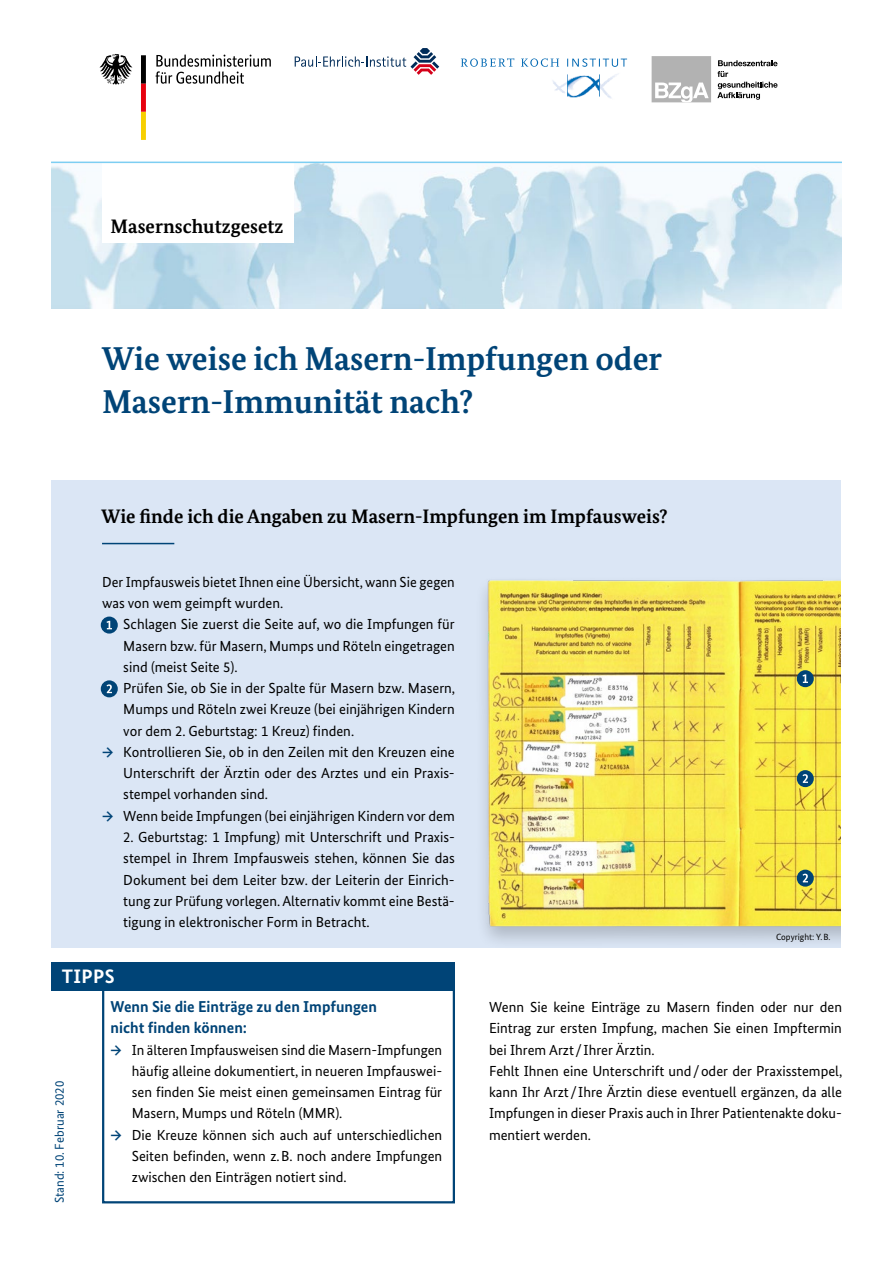
<style>
.page{position:relative;width:893px;height:1263px;background:#fff}
.page>*{position:absolute;margin:0;border:0;box-sizing:border-box;transform-origin:0 0}
.Titel{font:700 33px/42.5px "Bundes Serif";color:#047}
.t1{font:700 19.5px "Bundes Serif";color:#000}
.t2{font:700 19.5px "Bundes Sans";letter-spacing:.02em;color:#fff}
.t3{font:700 15.75px/21.3px "Bundes Sans";color:#047}
.p-liste-ohne{font:14.55px/21.3px "Bundes Sans";color:#000;text-align:justify}
.t4{font:12.75px "Bundes Sans";color:#047}
.t5{font:9px "Bundes Sans";color:#000}
.s1{font-weight:700;color:#047}
</style>
<div class="page">
<img style="left:51px;top:163px;width:791px;height:145px">
<svg style="left:156px;top:55px;width:115px;height:29px"></svg>
<svg style="left:99px;top:54px;width:33px;height:31px"></svg>
<svg style="left:141px;top:55px;width:5px;height:85px"></svg>
<div style="left:102px;top:162px;width:191px;height:81px;background:#fff"></div>
<hr style="left:51px;top:162px;width:791px;height:1px;background:#7dcef2">
<svg style="left:461px;top:58px;width:166px;height:9px"></svg>
<img style="left:552px;top:73px;width:67px;height:26px">
<svg style="left:717px;top:60px;width:61px;height:40px"></svg>
<div style="left:652px;top:56px;width:59px;height:46px;background:#b2b2b2"></div>
<svg style="left:655px;top:83px;width:54px;height:19px"></svg>
<svg style="left:295px;top:48px;width:144px;height:27px"></svg>
<div style="left:51px;top:480px;width:791px;height:468px;background:#dbe6f5"></div>
<div style="left:102px;top:969px;width:353px;height:234px;border:2px solid #047"></div>
<div style="left:51px;top:962px;width:404px;height:29px;background:#047"></div>
<hr style="left:102px;top:543px;width:72px;height:1px;background:#047">
<div style="left:474px;top:574px;width:406px;height:376px;background:#000;opacity:.2"></div>
<img style="left:481px;top:572px;width:361px;height:355px">
<div style="left:101px;top:680px;width:17px;height:17px;background:#047;border-radius:50%"></div>
<svg style="left:107px;top:684px;width:5px;height:9px"></svg>
<div style="left:797px;top:770px;width:17px;height:17px;background:#047;border-radius:50%"></div>
<svg style="left:803px;top:774px;width:5px;height:9px"></svg>
<svg style="left:797px;top:870px;width:17px;height:17px"></svg>
<svg style="left:803px;top:874px;width:5px;height:8px"></svg>
<svg style="left:101px;top:616px;width:17px;height:18px"></svg>
<svg style="left:107px;top:621px;width:5px;height:8px"></svg>
<div style="left:797px;top:670px;width:17px;height:17px;background:#047;border-radius:50%"></div>
<svg style="left:803px;top:674px;width:5px;height:9px"></svg>
<div style="left:842px;top:480px;width:51px;height:468px;background:#fff"></div>
<h2 class="t1" style="left:111px;top:215px;width:174px">Masernschutzgesetz</h2>
<h1 class="Titel" style="left:102px;top:337px;width:562px">Wie weise ich Masern-Impfungen oder<br>Masern-Immunität nach?</h1>
<h2 class="t1" style="left:101px;top:504px;width:568px">Wie finde ich die Angaben zu Masern-Impfungen im Impfausweis?</h2>
<p class="p-liste-ohne" style="left:102px;top:571px;width:354px">Der Impfausweis bietet Ihnen eine Übersicht, wann Sie gegen was von wem geimpft wurden.</p>
<p class="p-liste-ohne" style="left:123px;top:614px;width:333px">Schlagen Sie zuerst die Seite auf, wo die Impfungen für Masern bzw. für Masern, Mumps und Röteln eingetragen sind (meist Seite 5).</p>
<p class="p-liste-ohne" style="left:123px;top:677px;width:333px">Prüfen Sie, ob Sie in der Spalte für Masern bzw. Masern, Mumps und Röteln zwei Kreuze (bei einjährigen Kindern vor dem 2. Geburtstag: 1 Kreuz) finden.</p>
<p class="p-liste-ohne" style="left:123px;top:741px;width:333px;text-indent:-21px"><span class="s1">→</span> Kontrollieren Sie, ob in den Zeilen mit den Kreuzen eine Unterschrift der Ärztin oder des Arztes und ein Praxis&shy;stempel vorhanden sind.</p>
<p class="p-liste-ohne" style="left:102px;top:805px;width:354px"><span class="s1">→</span> Wenn beide Impfungen (bei einjährigen Kindern vor dem</p>
<p class="p-liste-ohne" style="left:123px;top:826px;width:333px">2. Geburtstag: 1 Impfung) mit Unterschrift und Praxis&shy;stempel in Ihrem Impfausweis stehen, können Sie das Dokument bei dem Leiter bzw. der Leiterin der Einrich&shy;tung zur Prüfung vorlegen. Alternativ kommt eine Bestä&shy;tigung in elektronischer Form in Betracht.</p>
<h2 class="t2" style="left:62px;top:964px;width:54px">TIPPS</h2>
<p class="t4" style="left:52px;top:1203px;width:124px;rotate:-90deg">Stand: 10. Februar 2020</p>
<p class="t3" style="left:111px;top:996px;width:268px">Wenn Sie die Einträge zu den Impfungen nicht finden können:</p>
<p class="p-liste-ohne" style="left:132px;top:1039px;width:312px;text-indent:-21px"><span class="s1">→</span> In älteren Impfausweisen sind die Masern-Impfungen häufig alleine dokumentiert, in neueren Impfauswei&shy;sen finden Sie meist einen gemeinsamen Eintrag für Masern, Mumps und Röteln (MMR).</p>
<p class="p-liste-ohne" style="left:132px;top:1124px;width:312px;text-indent:-21px"><span class="s1">→</span> Die Kreuze können sich auch auf unterschiedlichen Seiten befinden, wenn z.B. noch andere Impfungen zwischen den Einträgen notiert sind.</p>
<p class="t5" style="left:776px;top:931px;width:56px">Copyright: Y.B.</p>
<p class="p-liste-ohne" style="left:489px;top:996px;width:354px">Wenn Sie keine Einträge zu Masern finden oder nur den Eintrag zur ersten Impfung, machen Sie einen Impftermin bei Ihrem Arzt/Ihrer Ärztin.</p>
<p class="p-liste-ohne" style="left:489px;top:1060px;width:355px">Fehlt Ihnen eine Unterschrift und/oder der Praxisstempel, kann Ihr Arzt/Ihre Ärztin diese eventuell ergänzen, da alle Impfungen in dieser Praxis auch in Ihrer Patientenakte doku&shy;mentiert werden.</p>
</div>
